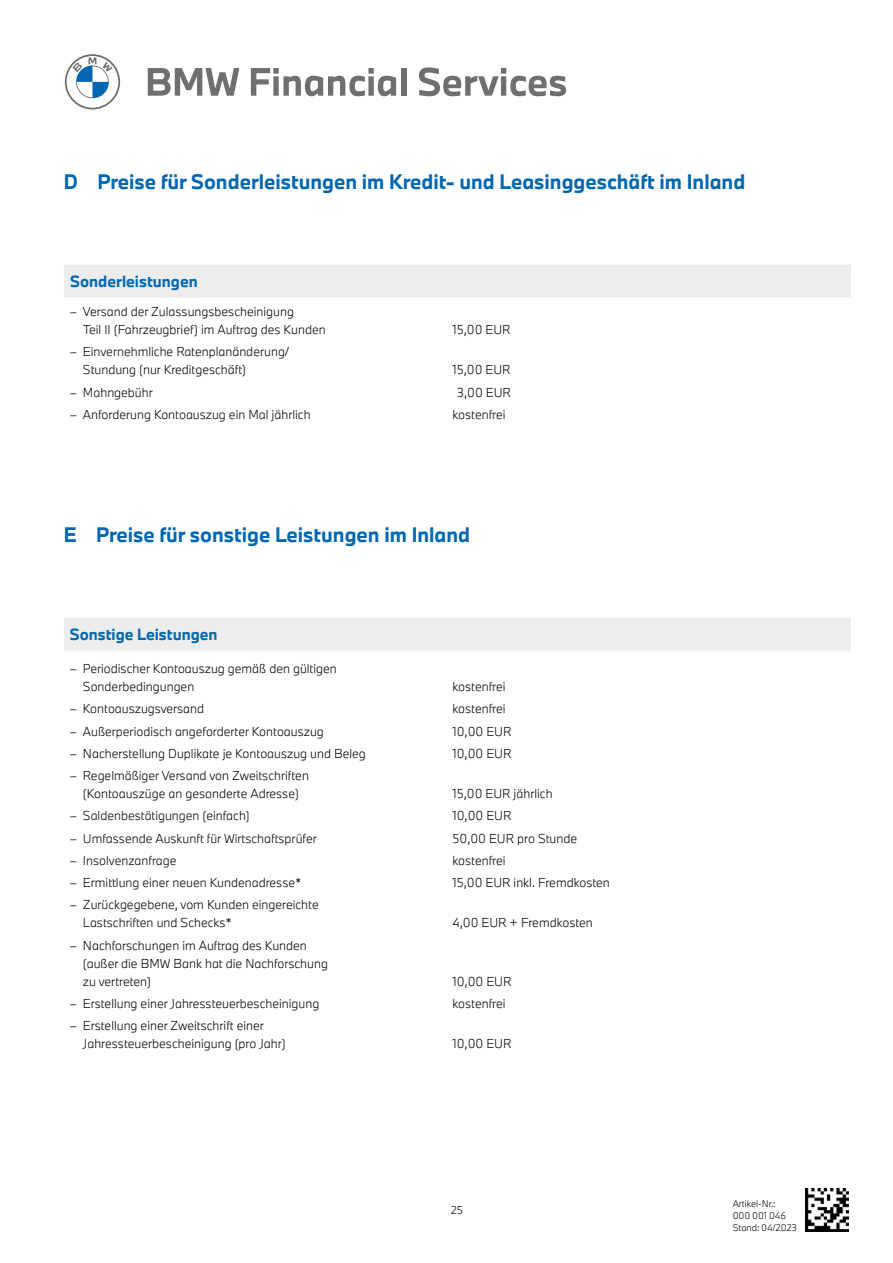
<style>
.page{position:relative;width:893px;height:1263px;background:#fff}
.page>*{position:absolute;margin:0;border:0;box-sizing:border-box;transform-origin:0 0}
.t1{font:700 19.5px "BMW Type Next";color:#0067b0}
.t2{font:700 15px "BMW Type Next";color:#0067b2}
.t3{font:300 12px/22.2px "BMW Type Next";color:#000}
.t4{font:300 10.5px "BMW Type Next";color:#000}
.t5{font:300 9px/12px "BMW Type Next";color:#000}
</style>
<div class="page">
<div style="left:64px;top:264px;width:786px;height:34px;background:#ededed"></div>
<hr style="left:64px;top:264px;width:382px;height:1px;background:#fff">
<hr style="left:446px;top:264px;width:404px;height:1px;background:#fff">
<div style="left:64px;top:617px;width:786px;height:34px;background:#ededed"></div>
<hr style="left:64px;top:617px;width:382px;height:1px;background:#fff">
<hr style="left:446px;top:617px;width:404px;height:1px;background:#fff">
<svg style="left:65px;top:54px;width:55px;height:55px"></svg>
<svg style="left:148px;top:68px;width:91px;height:28px"></svg>
<svg style="left:251px;top:68px;width:145px;height:28px"></svg>
<div style="left:401px;top:68px;width:5px;height:28px;background:#6f6f6f"></div>
<svg style="left:419px;top:67px;width:147px;height:29px"></svg>
<img style="left:806px;top:1188px;width:42px;height:43px">
<h1 class="t1" style="left:64px;top:169px;width:683px">D Preise für Sonderleistungen im Kredit- und Leasinggeschäft im Inland</h1>
<p class="t2" style="left:70px;top:271px;width:129px">Sonderleistungen</p>
<p class="t3" style="left:83px;top:302px;width:244px;line-height:18px;text-indent:-13px">– Versand der Zulassungsbescheinigung<br>Teil II (Fahrzeugbrief) im Auftrag des Kunden</p>
<p class="t3" style="left:83px;top:343px;width:208px;line-height:18px;text-indent:-13px">– Einvernehmliche Ratenplanänderung/<br>Stundung (nur Kreditgeschäft)</p>
<p class="t3" style="left:70px;top:381px;width:85px">– Mahngebühr</p>
<p class="t3" style="left:70px;top:403px;width:242px">– Anforderung Kontoauszug ein Mal jährlich</p>
<p class="t3" style="left:452px;top:318px;width:60px">15,00 EUR</p>
<p class="t3" style="left:452px;top:358px;width:60px;text-align:center">15,00 EUR<br>3,00 EUR kostenfrei</p>
<h1 class="t1" style="left:64px;top:522px;width:408px">E Preise für sonstige Leistungen im Inland</h1>
<p class="t2" style="left:70px;top:624px;width:149px">Sonstige Leistungen</p>
<p class="t3" style="left:83px;top:659px;width:255px;line-height:18px;text-indent:-13px">– Periodischer Kontoauszug gemäß den gültigen<br>Sonderbedingungen</p>
<p class="t3" style="left:70px;top:698px;width:136px">– Kontoauszugsversand</p>
<p class="t3" style="left:70px;top:720px;width:256px">– Außerperiodisch angeforderter Kontoauszug</p>
<p class="t3" style="left:70px;top:742px;width:298px">– Nacherstellung Duplikate je Kontoauszug und Beleg</p>
<p class="t3" style="left:70px;top:766px;width:241px;line-height:18px;text-align:center">– Regelmäßiger Versand von Zweitschriften (Kontoauszüge an gesonderte Adresse)</p>
<p class="t3" style="left:70px;top:805px;width:182px">– Saldenbestätigungen (einfach)</p>
<p class="t3" style="left:70px;top:827px;width:249px">– Umfassende Auskunft für Wirtschaftsprüfer</p>
<p class="t3" style="left:70px;top:849px;width:108px">– Insolvenzanfrage</p>
<p class="t3" style="left:70px;top:871px;width:233px">– Ermittlung einer neuen Kundenadresse*</p>
<p class="t3" style="left:83px;top:896px;width:237px;line-height:18px;text-indent:-13px">– Zurückgegebene, vom Kunden eingereichte<br>Lastschriften und Schecks*</p>
<p class="t3" style="left:83px;top:936px;width:247px;line-height:18px;text-indent:-13px">– Nachforschungen im Auftrag des Kunden (außer die BMW Bank hat die Nachforschung zu vertreten)</p>
<p class="t3" style="left:70px;top:992px;width:251px">– Erstellung einer Jahressteuerbescheinigung</p>
<p class="t3" style="left:83px;top:1016px;width:204px;line-height:18px;text-indent:-13px">– Erstellung einer Zweitschrift einer<br>Jahressteuerbescheinigung (pro Jahr)</p>
<p class="t3" style="left:452px;top:675px;width:60px">kostenfrei kostenfrei<br>10,00 EUR<br>10,00 EUR</p>
<p class="t3" style="left:452px;top:782px;width:159px">15,00 EUR jährlich<br>10,00 EUR<br>50,00 EUR pro Stunde kostenfrei<br>15,00 EUR inkl. Fremdkosten</p>
<p class="t3" style="left:452px;top:912px;width:142px">4,00 EUR + Fremdkosten</p>
<p class="t3" style="left:452px;top:970px;width:60px">10,00 EUR kostenfrei</p>
<p class="t3" style="left:452px;top:1032px;width:60px">10,00 EUR</p>
<p class="t4" style="left:451px;top:1202px;width:13px">25</p>
<p class="t5" style="left:733px;top:1197px;width:66px">Artikel-Nr.:<br>000 001 046<br>Stand: 04/2023</p>
</div>
